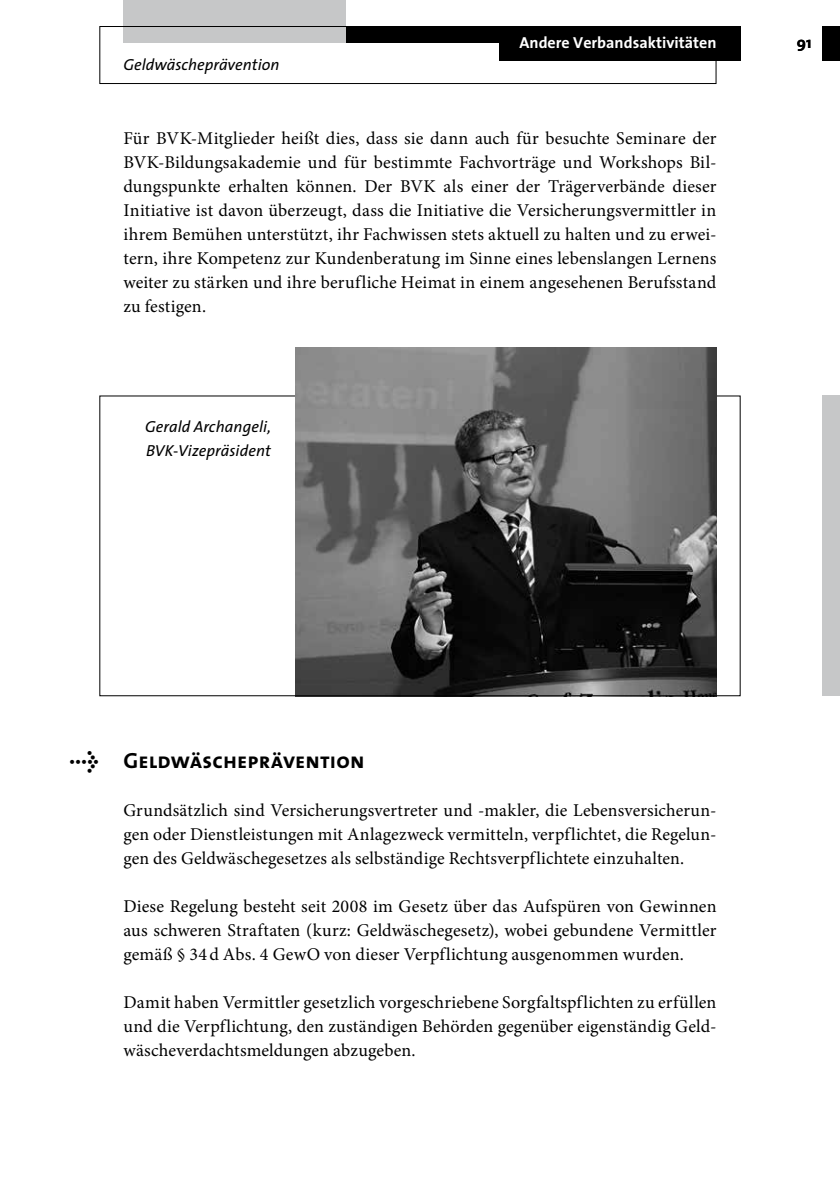
<style>
.page{position:relative;width:840px;height:1191px;background:#fff}
.page>*{position:absolute;margin:0;border:0;box-sizing:border-box;transform-origin:0 0}
.t1{font:700 24px "Meta Plus";color:#000}
.t2{font:22px "The Sans Bold Caps";letter-spacing:.01em;color:#000}
.t3{font:18px/24px "Minion Pro";letter-spacing:.01em;color:#000;text-align:justify}
.t4{font:italic 16px/24px "The Sans";color:#000}
.t5{font:700 16px "The Sans";color:#fff}
.t6{font:700 16px "The Sans";color:#000}
</style>
<div class="page">
<div style="left:822px;top:26px;width:17px;height:34px;background:#000"></div>
<div style="left:346px;top:26px;width:394px;height:16px;background:#000"></div>
<div style="left:499px;top:28px;width:241px;height:32px;background:#000"></div>
<div style="left:123px;top:0;width:223px;height:42px;background:#c6c7c8"></div>
<div style="left:99px;top:26px;width:617px;height:58px;border:1px solid #000"></div>
<img style="left:295px;top:408px;width:421px;height:286px">
<div style="left:822px;top:395px;width:17px;height:301px;background:#c6c7c8"></div>
<img style="left:295px;top:347px;width:421px;height:61px">
<p class="t4" style="left:123px;top:52px;width:157px">Geldwäscheprävention</p>
<p class="t5" style="left:519px;top:29px;width:198px">Andere Verbandsaktivitäten</p>
<p class="t3" style="left:123px;top:126px;width:594px">Für BVK-Mitglieder heißt dies, dass sie dann auch für besuchte Seminare der BVK-Bildungsakademie und für bestimmte Fachvorträge und Workshops Bil&shy;dungspunkte erhalten können. Der BVK als einer der Trägerverbände dieser Initiative ist davon überzeugt, dass die Initiative die Versicherungsvermittler in ihrem Bemühen unterstützt, ihr Fachwissen stets aktuell zu halten und zu erwei&shy;tern, ihre Kompetenz zur Kundenberatung im Sinne eines lebenslangen Lernens weiter zu stärken und ihre berufliche Heimat in einem angesehenen Berufsstand zu festigen.</p>
<p class="t4" style="left:145px;top:414px;width:127px">Gerald Archangeli,<br>BVK-Vizepräsident</p>
<p class="t6" style="left:796px;top:29px;width:16px">91</p>
<h1 class="t1" style="left:69px;top:747px;width:32px">&gt;</h1>
<p class="t2" style="left:123px;top:742px;width:242px">Geldwäscheprävention</p>
<p class="t3" style="left:123px;top:798px;width:594px">Grundsätzlich sind Versicherungsvertreter und -makler, die Lebensversicherun&shy;gen oder Dienstleistungen mit Anlagezweck vermitteln, verpflichtet, die Regelun&shy;gen des Geldwäschegesetzes als selbständige Rechtsverpflichtete einzuhalten.</p>
<p class="t3" style="left:123px;top:894px;width:594px">Diese Regelung besteht seit 2008 im Gesetz über das Aufspüren von Gewinnen aus schweren Straftaten (kurz: Geldwäschegesetz), wobei gebundene Vermittler gemäß § 34d Abs. 4 GewO von dieser Verpflichtung ausgenommen wurden.</p>
<p class="t3" style="left:123px;top:990px;width:594px">Damit haben Vermittler gesetzlich vorgeschriebene Sorgfaltspflichten zu erfüllen und die Verpflichtung, den zuständigen Behörden gegenüber eigenständig Geld&shy;wäscheverdachtsmeldungen abzugeben.</p>
</div>
